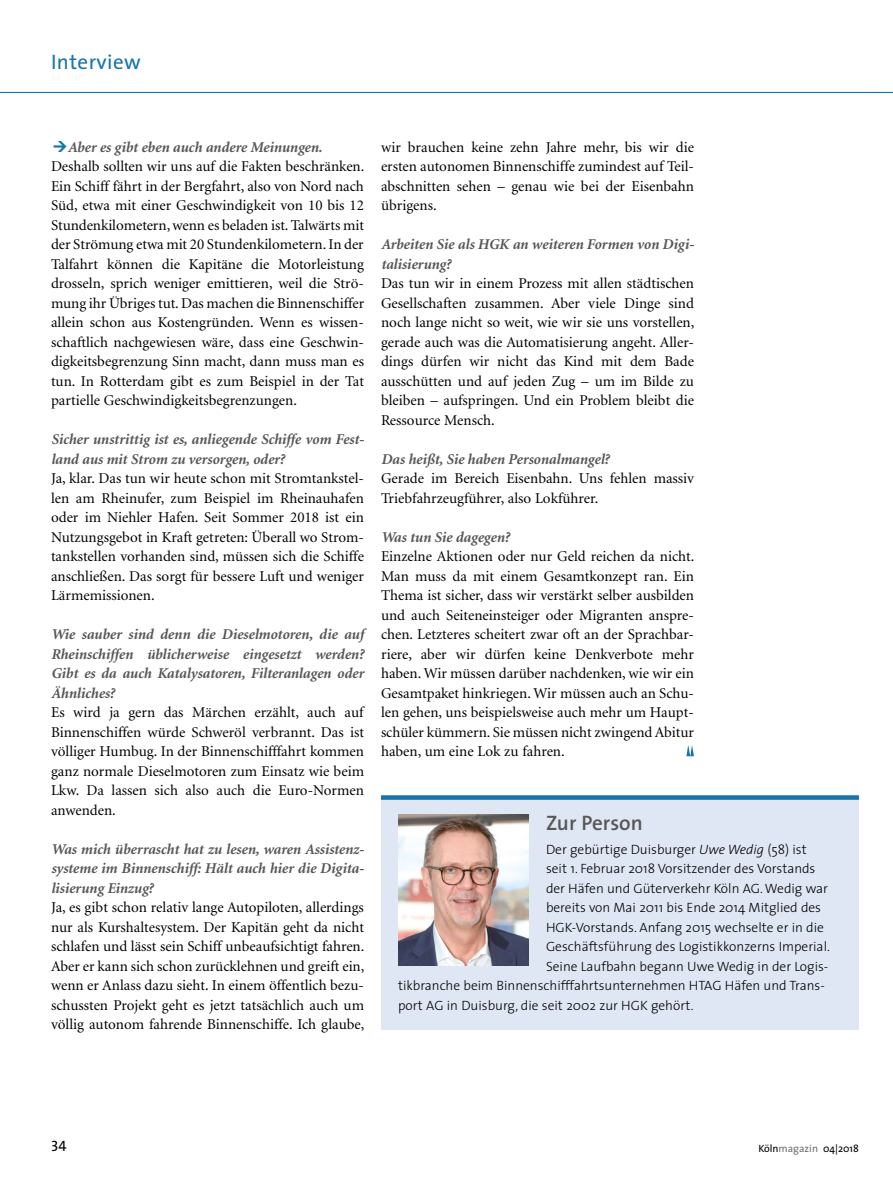
<style>
.page{position:relative;width:893px;height:1191px;background:#fff}
.page>*{position:absolute;margin:0;border:0;box-sizing:border-box;transform-origin:0 0}
.t1{font:600 21px "The Sans";color:#575756}
.t2{font:21px "The Sans";letter-spacing:.02em;color:#1775ac}
.t3{font:15px/19.5px "Minion";color:#000;text-align:justify}
.t4{font:italic 700 15px/19.5px "Minion";letter-spacing:-.01em;color:#575756}
.t5{font:15px "The Sans Caps";color:#000}
.t6{font:300 13.5px "The Sans";color:#000}
.t7{font:10.5px "The Sans";color:#000}
.s1{font-style:italic}
.s2{color:#706f6f}
</style>
<div class="page">
<svg style="left:686px;top:745px;width:8px;height:11px"></svg>
<div style="left:381px;top:795px;width:478px;height:234px;background:#e0e7f4"></div>
<svg style="left:381px;top:795px;width:478px;height:4px;background:#257db1"></svg>
<img style="left:398px;top:814px;width:131px;height:151px">
<hr style="left:0;top:92px;width:893px;height:1px;background:#1775ac">
<h1 class="t2" style="left:51px;top:45px;width:91px">Interview</h1>
<p class="t4" style="left:68px;top:137px;width:256px">Aber es gibt eben auch andere Meinungen.</p>
<p class="t3" style="left:51px;top:157px;width:315px">Deshalb sollten wir uns auf die Fakten beschränken.<br>Ein Schiff fährt in der Bergfahrt, also von Nord nach Süd, etwa mit einer Geschwindigkeit von 10 bis 12<br>Stundenkilometern, wenn es beladen ist. Talwärts mit der Strömung etwa mit 20 Stundenkilometern. In der Talfahrt können die Kapitäne die Motorleistung drosseln, sprich weniger emittieren, weil die Strö&shy;mung ihr Übriges tut. Das machen die Binnenschiffer allein schon aus Kostengründen. Wenn es wissen&shy;schaftlich nachgewiesen wäre, dass eine Geschwin&shy;digkeitsbegrenzung Sinn macht, dann muss man es tun. In Rotterdam gibt es zum Beispiel in der Tat partielle Geschwindigkeitsbegrenzungen.</p>
<p class="t4" style="left:51px;top:430px;width:315px">Sicher unstrittig ist es, anliegende Schiffe vom Fest&shy;land aus mit Strom zu versorgen, oder?</p>
<p class="t3" style="left:51px;top:469px;width:314px">Ja, klar. Das tun wir heute schon mit Stromtankstel&shy;len am Rheinufer, zum Beispiel im Rheinauhafen oder im Niehler Hafen. Seit Sommer 2018 ist ein Nutzungsgebot in Kraft getreten: Überall wo Strom&shy;tankstellen vorhanden sind, müssen sich die Schiffe anschließen. Das sorgt für bessere Luft und weniger Lärmemissionen.</p>
<p class="t4" style="left:51px;top:625px;width:314px;text-align:justify">Wie sauber sind denn die Dieselmotoren, die auf Rheinschiffen üblicherweise eingesetzt werden?<br>Gibt es da auch Katalysatoren, Filteranlagen oder Ähnliches?</p>
<p class="t3" style="left:51px;top:703px;width:314px">Es wird ja gern das Märchen erzählt, auch auf Binnenschiffen würde Schweröl verbrannt. Das ist völliger Humbug. In der Binnenschifffahrt kommen ganz normale Dieselmotoren zum Einsatz wie beim Lkw. Da lassen sich also auch die Euro-Normen anwenden.</p>
<p class="t4" style="left:51px;top:839px;width:315px;text-align:justify">Was mich überrascht hat zu lesen, waren Assistenz&shy;systeme im Binnenschiff: Hält auch hier die Digita&shy;lisierung Einzug?</p>
<p class="t3" style="left:51px;top:898px;width:315px">Ja, es gibt schon relativ lange Autopiloten, allerdings nur als Kurshaltesystem. Der Kapitän geht da nicht schlafen und lässt sein Schiff unbeaufsichtigt fahren.<br>Aber er kann sich schon zurücklehnen und greift ein, wenn er Anlass dazu sieht. In einem öffentlich bezu&shy;schussten Projekt geht es jetzt tatsächlich auch um völlig autonom fahrende Binnenschiffe. Ich glaube,</p>
<p class="t3" style="left:381px;top:137px;width:314px">wir brauchen keine zehn Jahre mehr, bis wir die ersten autonomen Binnenschiffe zumindest auf Teil&shy;abschnitten sehen – genau wie bei der Eisenbahn übrigens.</p>
<p class="t4" style="left:381px;top:235px;width:315px">Arbeiten Sie als HGK an weiteren Formen von Digi&shy;talisierung?</p>
<p class="t3" style="left:381px;top:274px;width:315px">Das tun wir in einem Prozess mit allen städtischen Gesellschaften zusammen. Aber viele Dinge sind noch lange nicht so weit, wie wir sie uns vorstellen, gerade auch was die Automatisierung angeht. Aller&shy;dings dürfen wir nicht das Kind mit dem Bade ausschütten und auf jeden Zug – um im Bilde zu bleiben – aufspringen. Und ein Problem bleibt die Ressource Mensch.</p>
<p class="t4" style="left:381px;top:449px;width:230px">Das heißt, Sie haben Personalmangel?</p>
<p class="t3" style="left:381px;top:469px;width:314px">Gerade im Bereich Eisenbahn. Uns fehlen massiv<br>Triebfahrzeugführer, also Lokführer.</p>
<p class="t4" style="left:381px;top:527px;width:130px">Was tun Sie dagegen?</p>
<p class="t3" style="left:381px;top:547px;width:315px">Einzelne Aktionen oder nur Geld reichen da nicht.<br>Man muss da mit einem Gesamtkonzept ran. Ein Thema ist sicher, dass wir verstärkt selber ausbilden und auch Seiteneinsteiger oder Migranten anspre&shy;chen. Letzteres scheitert zwar oft an der Sprachbar&shy;riere, aber wir dürfen keine Denkverbote mehr haben. Wir müssen darüber nachdenken, wie wir ein Gesamtpaket hinkriegen. Wir müssen auch an Schu&shy;len gehen, uns beispielsweise auch mehr um Haupt&shy;schüler kümmern. Sie müssen nicht zwingend Abitur haben, um eine Lok zu fahren.</p>
<h1 class="t1" style="left:546px;top:805px;width:98px">Zur Person</h1>
<p class="t6" style="left:546px;top:838px;width:262px">Der gebürtige Duisburger <span class="s1">Uwe Wedig</span> (58) ist</p>
<p class="t6" style="left:546px;top:857px;width:271px">seit 1. Februar 2018 Vorsitzender des Vorstands</p>
<p class="t6" style="left:546px;top:877px;width:283px">der Häfen und Güterverkehr Köln AG. Wedig war</p>
<p class="t6" style="left:546px;top:896px;width:277px">bereits von Mai 2011 bis Ende 2014 Mitglied des</p>
<p class="t6" style="left:546px;top:916px;width:279px">HGK-Vorstands. Anfang 2015 wechselte er in die</p>
<p class="t6" style="left:546px;top:935px;width:285px">Geschäftsführung des Logistikkonzerns Imperial.</p>
<p class="t6" style="left:546px;top:955px;width:284px">Seine Laufbahn begann Uwe Wedig in der Logis-</p>
<p class="t6" style="left:398px;top:974px;width:428px">tikbranche beim Binnenschifffahrtsunternehmen HTAG Häfen und Trans-</p>
<p class="t6" style="left:398px;top:994px;width:297px">port AG in Duisburg, die seit 2002 zur HGK gehört.</p>
<p class="t5" style="left:51px;top:1133px;width:17px">34</p>
<p class="t7" style="left:758px;top:1139px;width:102px">Köln<span class="s2">magazin</span> 04|2018</p>
</div>
